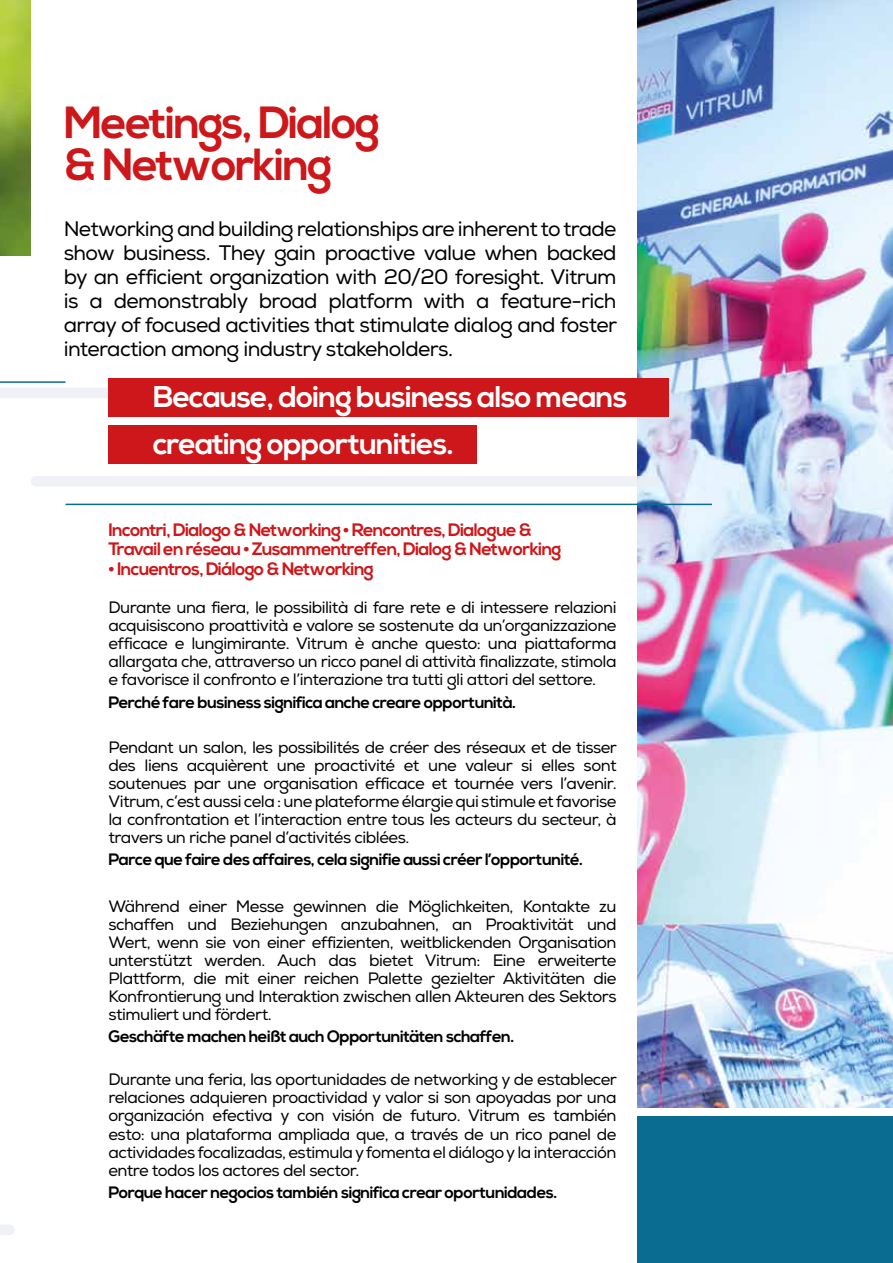
<style>
.page{position:relative;width:893px;height:1263px;background:#fff}
.page>*{position:absolute;margin:0;border:0;box-sizing:border-box;transform-origin:0 0}
.t1{font:700 45px/42px "Nexa";letter-spacing:-.04em;color:#cd171a}
.t2{font:700 30px/47.1px "Nexa";letter-spacing:-.03em;color:#fff}
.t3{font:21px/24px "Nexa";letter-spacing:-.03em;color:#000;text-align:justify}
.t4{font:700 18px/19.5px "Nexa";letter-spacing:-.04em;color:#cd171a}
.t5{font:16.5px/18px "Nexa";letter-spacing:-.03em;color:#000;text-align:justify}
.t6{font:700 16.5px "Nexa";letter-spacing:-.03em;color:#000}
</style>
<div class="page">
<img style="left:0;top:0;width:31px;height:255px">
<div style="left:638px;top:1116px;width:255px;height:147px;background:#0a6c91"></div>
<img style="left:638px;top:0;width:255px;height:1108px">
<div style="left:0;top:388px;width:222px;height:10px;background:#ebeef4"></div>
<div style="left:36px;top:476px;width:619px;height:10px;background:#ebeef4"></div>
<hr style="left:0;top:381px;width:66px;height:2px;background:#0a6c91">
<hr style="left:66px;top:504px;width:646px;height:1px;background:#0a6c91">
<div style="left:0;top:1224px;width:9px;height:11px;background:#ebeef4"></div>
<div style="left:108px;top:378px;width:561px;height:38px;background:#cd171a"></div>
<div style="left:108px;top:425px;width:369px;height:38px;background:#cd171a"></div>
<h1 class="t1" style="left:64px;top:103px;width:318px">Meetings, Dialog &amp; Networking</h1>
<p class="t3" style="left:64px;top:217px;width:555px">Networking and building relationships are inherent to trade show business. They gain proactive value when backed by an efficient organization with 20/20 foresight. Vitrum is a demonstrably broad platform with a feature-rich array of focused activities that stimulate dialog and foster interaction among industry stakeholders.</p>
<h2 class="t2" style="left:153px;top:374px;width:476px">Because, doing business also means creating opportunities.</h2>
<p class="t4" style="left:108px;top:520px;width:455px">Incontri, Dialogo &amp; Networking • Rencontres, Dialogue &amp;<br>Travail en réseau • Zusammentreffen, Dialog &amp; Networking</p>
<p class="t4" style="left:108px;top:559px;width:267px">• Incuentros, Diálogo &amp; Networking</p>
<p class="t5" style="left:108px;top:599px;width:510px">Durante una fiera, le possibilità di fare rete e di intessere relazioni acquisiscono proattività e valore se sostenute da un’organizzazione efficace e lungimirante. Vitrum è anche questo: una piattaforma allargata che, attraverso un ricco panel di attività finalizzate, stimola e favorisce il confronto e l’interazione tra tutti gli attori del settore.</p>
<p class="t6" style="left:108px;top:692px;width:409px">Perché fare business significa anche creare opportunità.</p>
<p class="t5" style="left:108px;top:739px;width:510px">Pendant un salon, les possibilités de créer des réseaux et de tisser des liens acquièrent une proactivité et une valeur si elles sont soutenues par une organisation efficace et tournée vers l’avenir.<br>Vitrum, c’est aussi cela : une plateforme élargie qui stimule et favorise la confrontation et l’interaction entre tous les acteurs du secteur, à travers un riche panel d’activités ciblées.</p>
<p class="t6" style="left:108px;top:850px;width:476px">Parce que faire des affaires, cela signifie aussi créer l’opportunité.</p>
<p class="t5" style="left:108px;top:898px;width:510px">Während einer Messe gewinnen die Möglichkeiten, Kontakte zu schaffen und Beziehungen anzubahnen, an Proaktivität und Wert, wenn sie von einer effizienten, weitblickenden Organisation unterstützt werden. Auch das bietet Vitrum: Eine erweiterte Plattform, die mit einer reichen Palette gezielter Aktivitäten die Konfrontierung und Interaktion zwischen allen Akteuren des Sektors stimuliert und fördert.</p>
<p class="t6" style="left:108px;top:1027px;width:407px">Geschäfte machen heißt auch Opportunitäten schaffen.</p>
<p class="t5" style="left:108px;top:1071px;width:510px">Durante una feria, las oportunidades de networking y de establecer relaciones adquieren proactividad y valor si son apoyadas por una organización efectiva y con visión de futuro. Vitrum es también esto: una plataforma ampliada que, a través de un rico panel de actividades focalizadas, estimula y fomenta el diálogo y la interacción entre todos los actores del sector.</p>
<p class="t6" style="left:108px;top:1182px;width:451px">Porque hacer negocios también significa crear oportunidades.</p>
</div>
